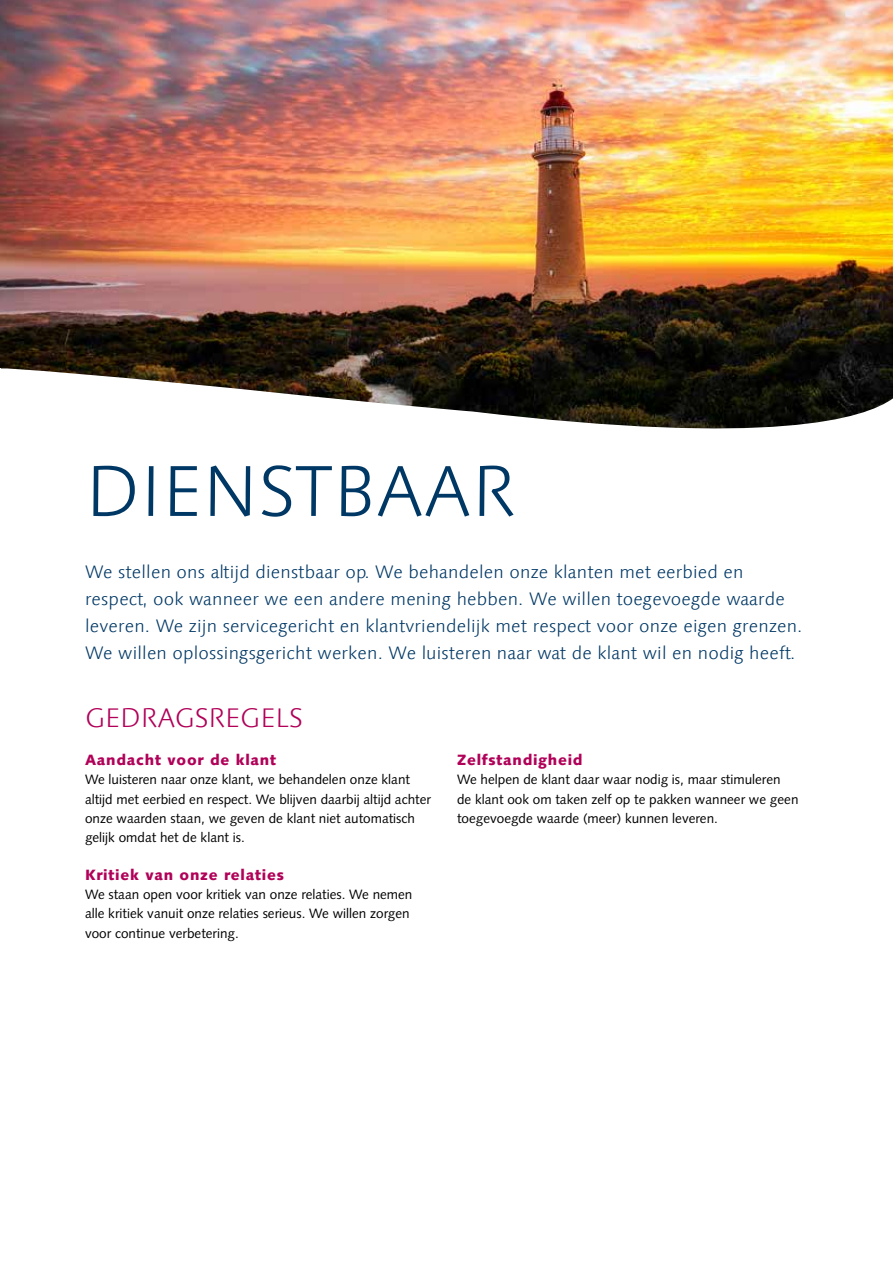
<style>
.page{position:relative;width:893px;height:1263px;background:#fff}
.page>*{position:absolute;margin:0;border:0;box-sizing:border-box;transform-origin:0 0}
.t1{font:300 72px "Linotype Syntax";color:#003865}
.t2{font:300 27px "Linotype Syntax";color:#b10058}
.t3{font:300 18px/27px "Linotype Syntax";letter-spacing:.01em;color:#003865}
.t4{font:900 15px "Syntax LT";letter-spacing:.05em;color:#b10058}
.t5{font:13.5px/19.2px "Syntax LT Std";color:#000}
</style>
<div class="page">
<img style="left:0;top:0;width:893px;height:429px">
<h1 class="t1" style="left:85px;top:449px;width:432px">DIENSTBAAR</h1>
<p class="t3" style="left:85px;top:558px;width:719px">We stellen ons altijd dienstbaar op. We behandelen onze klanten met eerbied en respect, ook wanneer we een andere mening hebben. We willen toegevoegde waarde leveren. We zijn servicegericht en klantvriendelijk met respect voor onze eigen grenzen.<br>We willen oplossingsgericht werken. We luisteren naar wat de klant wil en nodig heeft.</p>
<h2 class="t2" style="left:85px;top:702px;width:219px">GEDRAGSREGELS</h2>
<p class="t4" style="left:85px;top:751px;width:193px">Aandacht voor de klant</p>
<p class="t5" style="left:85px;top:770px;width:347px">We luisteren naar onze klant, we behandelen onze klant altijd met eerbied en respect. We blijven daarbij altijd achter onze waarden staan, we geven de klant niet automatisch gelijk omdat het de klant is.</p>
<p class="t4" style="left:85px;top:866px;width:200px">Kritiek van onze relaties</p>
<p class="t5" style="left:85px;top:885px;width:329px">We staan open voor kritiek van onze relaties. We nemen alle kritiek vanuit onze relaties serieus. We willen zorgen voor continue verbetering.</p>
<p class="t4" style="left:457px;top:751px;width:127px">Zelfstandigheid</p>
<p class="t5" style="left:457px;top:770px;width:343px">We helpen de klant daar waar nodig is, maar stimuleren<br>de klant ook om taken zelf op te pakken wanneer we geen toegevoegde waarde (meer) kunnen leveren.</p>
</div>
